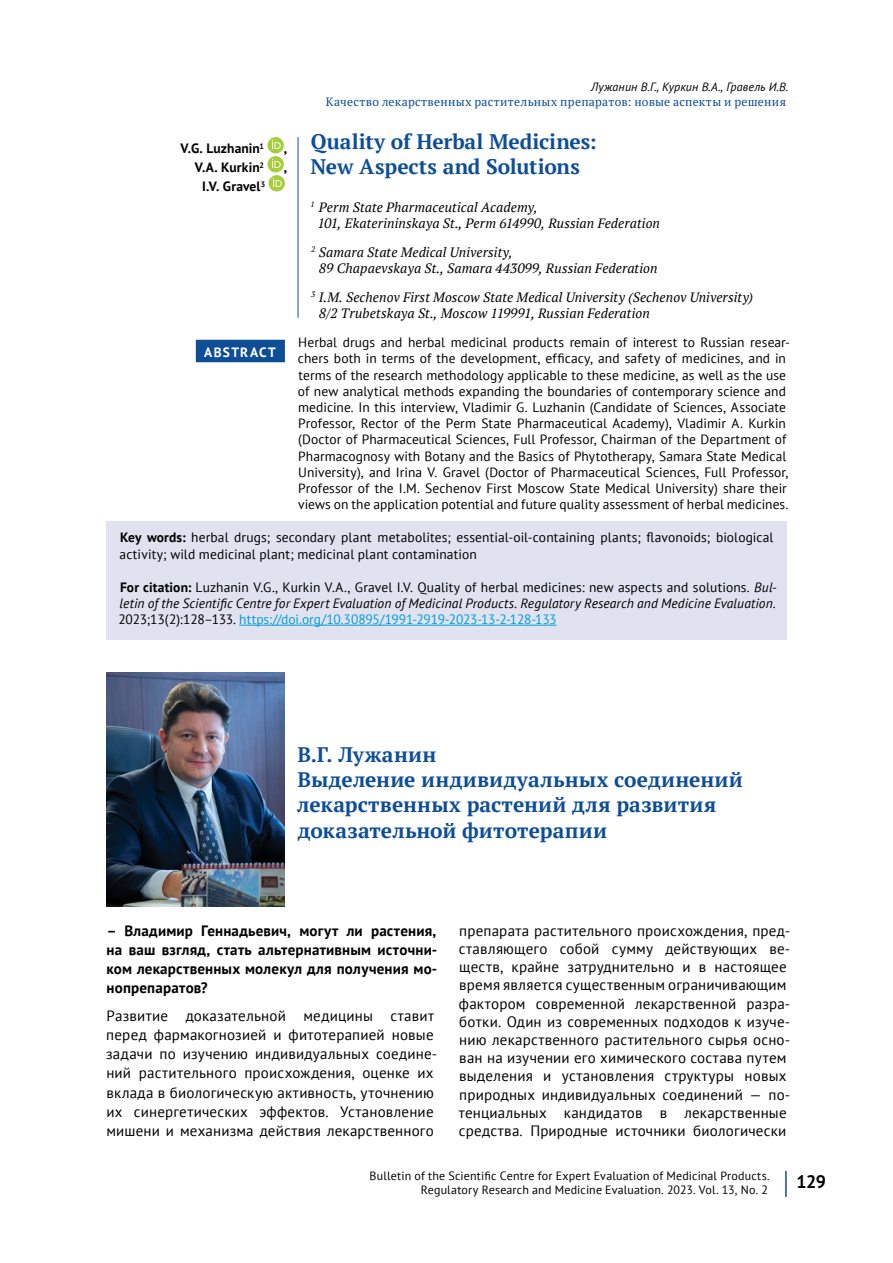
<style>
.page{position:relative;width:893px;height:1263px;background:#fff}
.page>*{position:absolute;margin:0;border:0;box-sizing:border-box;transform-origin:0 0}
.title-eng{font:700 21px/25.2px "PT Serif";letter-spacing:.005em;color:#0e4e96}
.t1{font:700 18px "PT Sans";color:#000}
.osn-text{font:15px/18.1px "PT Sans";letter-spacing:.015em;color:#000}
.osn-text-2{font:700 15px/19.2px "PT Sans";letter-spacing:.01em;color:#000;text-align:justify}
.Abstracts_ENG{font:13.5px/16.2px "PT Sans";letter-spacing:.005em;color:#000}
.Address{font:italic 13.5px/16.2px "PT Serif";letter-spacing:.005em;color:#000}
.Keywords_ENG{font:italic 13.5px/16.2px "PT Sans";letter-spacing:.01em;color:#000;text-align:justify}
.Keywords_ENG-2{font:13.5px/16.2px "PT Sans";letter-spacing:.01em;color:#000}
.Author{font:700 13.5px "PT Sans";letter-spacing:.01em;color:#000}
.Abstracts_Zagol{font:700 13.5px "PT Sans";letter-spacing:.1em;color:#fff}
.t2{font:12px/14.4px "PT Sans";letter-spacing:.015em;color:#000;text-align:right}
.t3{font:12px "PT Serif";letter-spacing:.025em;color:#0e4e96}
.t4{font:italic 12px "PT Sans";letter-spacing:.015em;color:#000}
.s1{font-weight:700}
.s2{font-weight:700;font-style:normal}
.s3{font-style:normal}
.s4{font-style:normal;color:#009edb}
</style>
<div class="page">
<hr style="left:785px;top:1171px;width:2px;height:26px;background:#0e4e96">
<div style="left:106px;top:521px;width:681px;height:118px;background:#e1e2ef"></div>
<hr style="left:239px;top:625px;width:318px;height:1px;background:#009edb">
<div style="left:196px;top:340px;width:89px;height:22px;background:#0e4e96"></div>
<svg style="left:267px;top:137px;width:17px;height:16px"></svg>
<svg style="left:272px;top:140px;width:9px;height:9px"></svg>
<svg style="left:267px;top:156px;width:17px;height:16px"></svg>
<svg style="left:272px;top:159px;width:9px;height:9px"></svg>
<div style="left:269px;top:175px;width:16px;height:16px;background:#a5ce3a;border-radius:50%"></div>
<svg style="left:273px;top:178px;width:9px;height:9px"></svg>
<hr style="left:298px;top:137px;width:1px;height:181px;background:#0e4e96">
<img style="left:106px;top:672px;width:179px;height:234px">
<p class="t4" style="left:591px;top:79px;width:199px">Лужанин В.Г., Куркин В.А., Гравель И.В.</p>
<p class="t3" style="left:326px;top:94px;width:462px">Качество лекарственных растительных препаратов: новые аспекты и решения</p>
<p class="title-eng" style="left:310px;top:129px;width:288px">Quality of Herbal Medicines:<br>New Aspects and Solutions</p>
<p class="Address" style="left:318px;top:199px;width:344px;text-indent:-7px"><sup>1</sup> Perm State Pharmaceutical Academy,<br>101, Ekaterininskaya St., Perm 614990, Russian Federation</p>
<p class="Address" style="left:319px;top:244px;width:340px;text-indent:-8px"><sup>2</sup> Samara State Medical University,<br>89 Chapaevskaya St., Samara 443099, Russian Federation</p>
<p class="Address" style="left:319px;top:289px;width:435px;text-indent:-8px"><sup>3</sup> I.M. Sechenov First Moscow State Medical University (Sechenov University)<br>8/2 Trubetskaya St., Moscow 119991, Russian Federation</p>
<p class="Abstracts_ENG" style="left:298px;top:334px;width:492px">Herbal drugs and herbal medicinal products remain of interest to Russian resear&shy;chers both in terms of the development, efficacy, and safety of medicines, and in terms of the research methodology applicable to these medicine, as well as the use of new analytical methods expanding the boundaries of contemporary science and medicine. In this interview, Vladimir G. Luzhanin (Candidate of Sciences, Associate Professor, Rector of the Perm State Pharmaceutical Academy), Vladimir A. Kurkin (Doctor of Pharmaceutical Sciences, Full Professor, Chairman of the Department of Pharmacognosy with Botany and the Basics of Phytotherapy, Samara State Medical University), and Irina V. Gravel (Doctor of Pharmaceutical Sciences, Full Professor, Professor of the I.M. Sechenov First Moscow State Medical University) share their views on the application potential and future quality assessment of herbal medicines.</p>
<p class="Keywords_ENG-2" style="left:120px;top:529px;width:655px"><span class="s1">Key words:</span> herbal drugs; secondary plant metabolites; essential-oil-containing plants; flavonoids; biological activity; wild medicinal plant; medicinal plant contamination</p>
<p class="Keywords_ENG" style="left:118px;top:579px;width:660px"><span class="s2">For citation:</span> <span class="s3">Luzhanin V.G., Kurkin V.A., Gravel I.V. Quality of herbal medicines: new aspects and solutions.</span> Bul&shy;letin of the Scientific Centre for Expert Evaluation of Medicinal Products. Regulatory Research and Medicine Evaluation<span class="s3">.<br>2023;13(2):128–133.</span> <span class="s4">https://doi.org/10.30895/1991-2919-2023-13-2-128-133</span></p>
<p class="Author" style="left:180px;top:140px;width:85px">V.G. Luzhanin<sup>1</sup></p>
<p class="Author" style="left:284px;top:140px;width:5px">,</p>
<p class="Author" style="left:195px;top:159px;width:71px">V.A. Kurkin<sup>2</sup></p>
<p class="Author" style="left:284px;top:159px;width:5px">,</p>
<p class="Author" style="left:202px;top:178px;width:64px">I.V. Gravel<sup>3</sup></p>
<p class="Abstracts_Zagol" style="left:204px;top:343px;width:73px">ABSTRACT</p>
<p class="title-eng" style="left:297px;top:742px;width:447px">В.Г. Лужанин<br>Выделение индивидуальных соединений лекарственных растений для развития доказательной фитотерапии</p>
<p class="osn-text-2" style="left:107px;top:921px;width:332px">– Владимир Геннадьевич, могут ли растения, на ваш взгляд, стать альтернативным источни&shy;ком лекарственных молекул для получения мо&shy;нопрепаратов?</p>
<p class="osn-text" style="left:106px;top:1006px;width:333px;line-height:19.2px">Развитие доказательной медицины ставит перед фармакогнозией и фитотерапией новые задачи по изучению индивидуальных соедине&shy;ний растительного происхождения, оценке их вклада в биологическую активность, уточнению их синергетических эффектов. Установление мишени и механизма действия лекарственного</p>
<p class="osn-text" style="left:459px;top:921px;width:333px">препарата растительного происхождения, пред&shy;ставляющего собой сумму действующих ве&shy;ществ, крайне затруднительно и в настоящее время является существенным ограничивающим фактором современной лекарственной разра&shy;ботки. Один из современных подходов к изуче&shy;нию лекарственного растительного сырья осно&shy;ван на изучении его химического состава путем выделения и установления структуры новых природных индивидуальных соединений — по&shy;тенциальных кандидатов в лекарственные средства. Природные источники биологически</p>
<p class="t2" style="left:370px;top:1168px;width:402px">Bulletin of the Scientific Centre for Expert Evaluation of Medicinal Products.<br>Regulatory Research and Medicine Evaluation. 2023. Vol. 13, No. 2</p>
<p class="t1" style="left:796px;top:1170px;width:31px">129</p>
</div>
